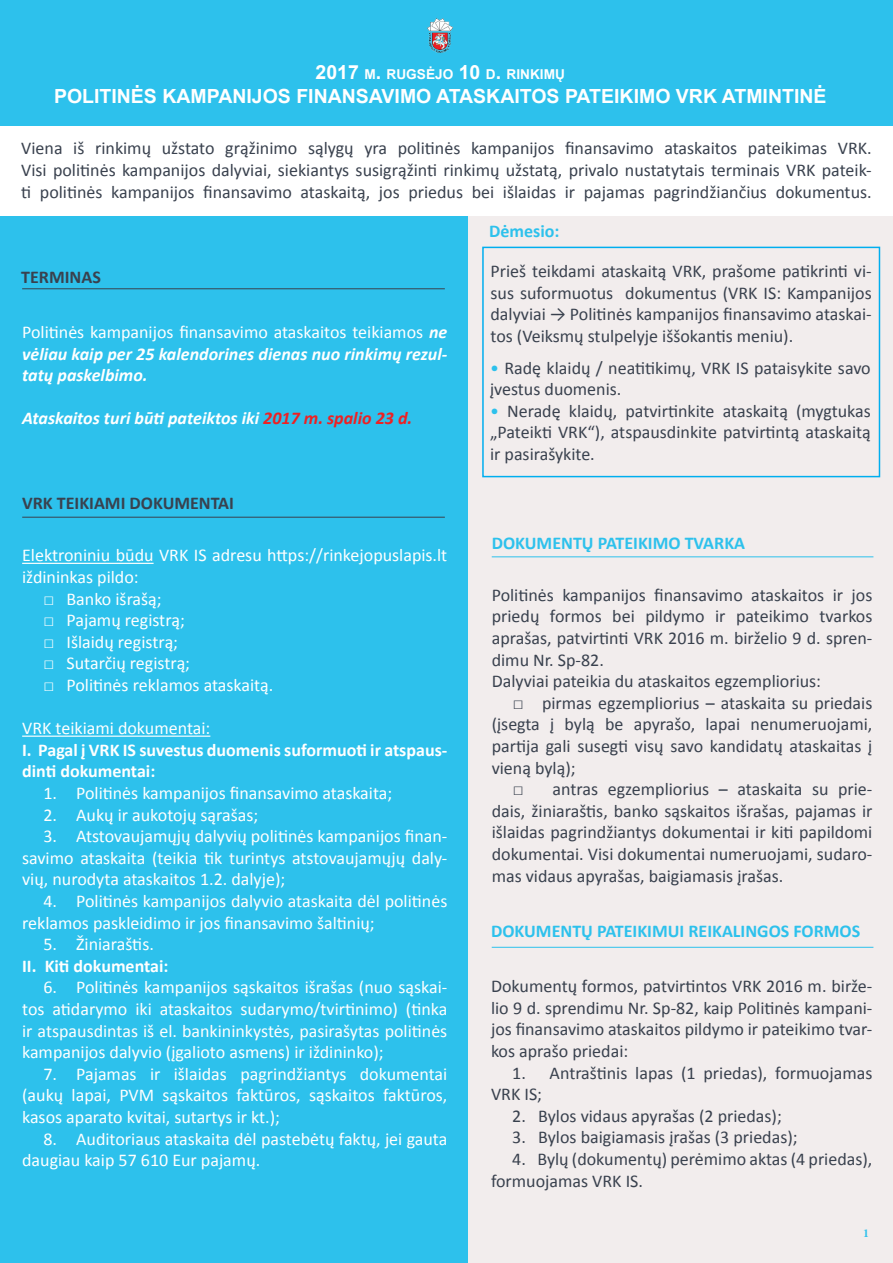
<style>
.page{position:relative;width:893px;height:1263px;background:#fff}
.page>*{position:absolute;margin:0;border:0;box-sizing:border-box;transform-origin:0 0}
.t1{font:700 19.5px "Arial";color:#fff}
.t2{font:18px/21.6px "Calibri";color:#39414e;text-align:justify}
.t3{font:18px/21.6px "Calibri";color:#fff}
.t4{font:italic 700 18px/21.6px "Calibri";color:#fff;text-align:justify}
.t5{font:700 18px/21.6px "Calibri";color:#fff}
.t6{font:700 18px "Calibri";color:#2dc1ec}
.t7{font:700 18px "Calibri";color:#39414e}
.t8{font:700 13.65px "Arial";color:#fff}
.t9{font:700 12px "Minion Pro";color:#2dc1ec}
.s1{font-size:19.5px}
.s2{font-weight:400;font-style:normal}
.s3{color:#ee2123}
.s4{color:#2dc1ec}
</style>
<div class="page">
<div style="left:467px;top:216px;width:426px;height:1047px;background:#f2eded"></div>
<div style="left:0;top:0;width:893px;height:125px;background:#2dc1ec"></div>
<div style="left:0;top:216px;width:467px;height:1047px;background:#2dc1ec"></div>
<hr style="left:22px;top:563px;width:132px;height:1px;background:#fff">
<hr style="left:22px;top:735px;width:188px;height:2px;background:#fff">
<img style="left:428px;top:18px;width:25px;height:34px">
<div style="left:482px;top:247px;width:398px;height:230px;border:2px solid #00aeef"></div>
<hr style="left:22px;top:288px;width:423px;height:1px;background:#39414e">
<hr style="left:22px;top:517px;width:423px;height:1px;background:#39414e">
<hr style="left:492px;top:556px;width:381px;height:1px;background:#2dc1ec">
<hr style="left:492px;top:947px;width:381px;height:1px;background:#2dc1ec">
<p class="t8" style="left:316px;top:66px;width:251px"><span class="s1">2017</span> M<span class="s1">.</span> RUGSĖJO <span class="s1">10</span> D<span class="s1">.</span> RINKIMŲ</p>
<p class="t1" style="left:54px;top:83px;width:774px">POLITINĖS KAMPANIJOS FINANSAVIMO ATASKAITOS PATEIKIMO VRK ATMINTINĖ</p>
<p class="t2" style="left:21px;top:138px;width:852px">Viena iš rinkimų užstato grąžinimo sąlygų yra politinės kampanijos finansavimo ataskaitos pateikimas VRK.</p>
<p class="t2" style="left:21px;top:159px;width:852px">Visi politinės kampanijos dalyviai, siekiantys susigrąžinti rinkimų užstatą, privalo nustatytais terminais VRK pateik&shy;ti politinės kampanijos finansavimo ataskaitą, jos priedus bei išlaidas ir pajamas pagrindžiančius dokumentus.</p>
<p class="t7" style="left:21px;top:265px;width:81px">TERMINAS</p>
<p class="t4" style="left:22px;top:321px;width:427px"><span class="s2">Politinės kampanijos finansavimo ataskaitos teikiamos</span> ne vėliau kaip per 25 kalendorines dienas nuo rinkimų rezul&shy;tatų paskelbimo.</p>
<p class="t4" style="left:22px;top:408px;width:392px">Ataskaitos turi būti pateiktos iki <span class="s3">2017 m. spalio 23 d.</span></p>
<p class="t7" style="left:22px;top:491px;width:213px">VRK TEIKIAMI DOKUMENTAI</p>
<p class="t3" style="left:22px;top:545px;width:427px">Elektroniniu būdu VRK IS adresu https://rinkejopuslapis.lt iždininkas pildo:</p>
<p class="t3" style="left:43px;top:588px;width:120px">□ Banko išrašą;</p>
<p class="t3" style="left:43px;top:609px;width:143px">□ Pajamų registrą;</p>
<p class="t3" style="left:43px;top:631px;width:136px">□ Išlaidų registrą;</p>
<p class="t3" style="left:43px;top:653px;width:148px">□ Sutarčių registrą;</p>
<p class="t3" style="left:43px;top:674px;width:231px">□ Politinės reklamos ataskaitą.</p>
<p class="t3" style="left:22px;top:717px;width:190px">VRK teikiami dokumentai:</p>
<p class="t5" style="left:22px;top:739px;width:427px">I. Pagal į VRK IS suvestus duomenis suformuoti ir atspaus&shy;dinti dokumentai:</p>
<p class="t3" style="left:43px;top:782px;width:350px">1. Politinės kampanijos finansavimo ataskaita;</p>
<p class="t3" style="left:43px;top:804px;width:216px">2. Aukų ir aukotojų sąrašas;</p>
<p class="t3" style="left:22px;top:825px;width:427px;text-align:justify;text-indent:21px">3. Atstovaujamųjų dalyvių politinės kampanijos finan&shy;savimo ataskaita (teikia tik turintys atstovaujamųjų daly&shy;vių, nurodyta ataskaitos 1.2. dalyje);</p>
<p class="t3" style="left:22px;top:890px;width:427px;text-indent:21px">4. Politinės kampanijos dalyvio ataskaita dėl politinės reklamos paskleidimo ir jos finansavimo šaltinių;</p>
<p class="t3" style="left:43px;top:933px;width:112px">5. Žiniaraštis.</p>
<p class="t5" style="left:22px;top:955px;width:148px">II. Kiti dokumentai:</p>
<p class="t3" style="left:22px;top:977px;width:427px;text-align:justify;text-indent:21px">6. Politinės kampanijos sąskaitos išrašas (nuo sąskai&shy;tos atidarymo iki ataskaitos sudarymo/tvirtinimo) (tinka ir atspausdintas iš el. bankininkystės, pasirašytas politinės kampanijos dalyvio (įgalioto asmens) ir iždininko);</p>
<p class="t3" style="left:22px;top:1063px;width:427px;text-align:justify;text-indent:21px">7. Pajamas ir išlaidas pagrindžiantys dokumentai (aukų lapai, PVM sąskaitos faktūros, sąskaitos faktūros, kasos aparato kvitai, sutartys ir kt.);</p>
<p class="t3" style="left:22px;top:1128px;width:427px;text-indent:21px">8. Auditoriaus ataskaita dėl pastebėtų faktų, jei gauta daugiau kaip 57 610 Eur pajamų.</p>
<p class="t6" style="left:489px;top:220px;width:72px">Dėmesio:</p>
<p class="t2" style="left:490px;top:260px;width:383px">Prieš teikdami ataskaitą VRK, prašome patikrinti vi&shy;sus suformuotus dokumentus (VRK IS: Kampanijos dalyviai → Politinės kampanijos finansavimo ataskai&shy;tos (Veiksmų stulpelyje iššokantis meniu).</p>
<p class="t2" style="left:490px;top:357px;width:382px"><span class="s4">•</span> Radę klaidų / neatitikimų, VRK IS pataisykite savo įvestus duomenis.</p>
<p class="t2" style="left:490px;top:400px;width:382px"><span class="s4">•</span> Neradę klaidų, patvirtinkite ataskaitą (mygtukas „Pateikti VRK“), atspausdinkite patvirtintą ataskaitą ir pasirašykite.</p>
<p class="t6" style="left:492px;top:531px;width:255px">DOKUMENTŲ PATEIKIMO TVARKA</p>
<p class="t2" style="left:492px;top:584px;width:382px">Politinės kampanijos finansavimo ataskaitos ir jos priedų formos bei pildymo ir pateikimo tvarkos aprašas, patvirtinti VRK 2016 m. birželio 9 d. spren&shy;dimu Nr. Sp-82.</p>
<p class="t2" style="left:492px;top:670px;width:331px">Dalyviai pateikia du ataskaitos egzempliorius:</p>
<p class="t2" style="left:492px;top:692px;width:382px;text-indent:21px">□ pirmas egzempliorius – ataskaita su priedais (įsegta į bylą be apyrašo, lapai nenumeruojami, partija gali susegti visų savo kandidatų ataskaitas į vieną bylą);</p>
<p class="t2" style="left:492px;top:778px;width:382px;text-indent:21px">□ antras egzempliorius – ataskaita su prie&shy;dais, žiniaraštis, banko sąskaitos išrašas, pajamas ir išlaidas pagrindžiantys dokumentai ir kiti papildomi dokumentai. Visi dokumentai numeruojami, sudaro&shy;mas vidaus apyrašas, baigiamasis įrašas.</p>
<p class="t6" style="left:491px;top:920px;width:371px">DOKUMENTŲ PATEIKIMUI REIKALINGOS FORMOS</p>
<p class="t2" style="left:491px;top:975px;width:383px">Dokumentų formos, patvirtintos VRK 2016 m. birže&shy;lio 9 d. sprendimu Nr. Sp-82, kaip Politinės kampani&shy;jos finansavimo ataskaitos pildymo ir pateikimo tvar&shy;kos aprašo priedai:</p>
<p class="t2" style="left:491px;top:1062px;width:383px;text-indent:21px">1. Antraštinis lapas (1 priedas), formuojamas<br>VRK IS;</p>
<p class="t2" style="left:512px;top:1105px;width:271px">2. Bylos vidaus apyrašas (2 priedas);</p>
<p class="t2" style="left:512px;top:1127px;width:287px">3. Bylos baigiamasis įrašas (3 priedas);</p>
<p class="t2" style="left:491px;top:1148px;width:383px;text-indent:21px">4. Bylų (dokumentų) perėmimo aktas (4 priedas), formuojamas VRK IS.</p>
<p class="t9" style="left:863px;top:1225px;width:7px">1</p>
</div>
